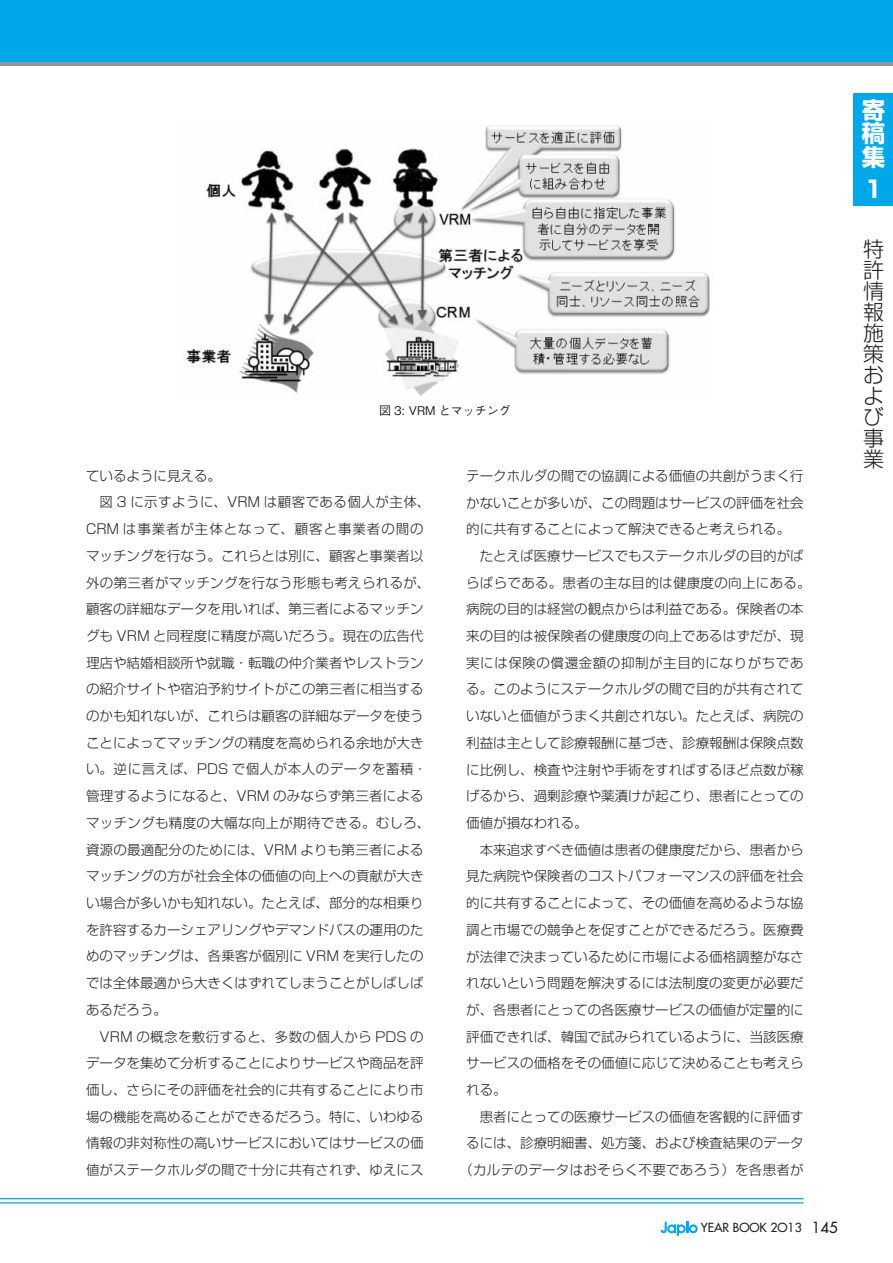
<style>
.page{position:relative;width:893px;height:1263px;background:#fff}
.page>*{position:absolute;margin:0;border:0;box-sizing:border-box;transform-origin:0 0}
.t1{font:700 23.4px/23.4px "Shin Go Pro";color:#fff;text-align:justify}
.t2{font:300 21px/21px "Shin Go Pro";color:#231f20;text-align:justify}
.t3{font:300 13.5px "Shin Go Pr 5";color:#231f20}
.t4{font:300 13.5px "Shin Go Pr 5";letter-spacing:.02em;color:#231f20}
.t5{font:300 13.5px "Shin Go Pr 5";letter-spacing:.025em;color:#231f20}
.t6{font:300 13.5px "Shin Go Pr 5";letter-spacing:.04em;color:#231f20}
.t7{font:300 13.5px "Shin Go Pr 5";letter-spacing:.035em;color:#231f20}
.t8{font:300 13.5px "Shin Go Pr 5";letter-spacing:.065em;color:#231f20}
.t9{font:300 13.5px "Shin Go Pr 5";letter-spacing:.03em;color:#231f20}
.t10{font:300 13.5px "Shin Go Pr 5";letter-spacing:.045em;color:#231f20}
.t11{font:500 12.15px "Futura Std";color:#231f20}
.t12{font:500 12px "Gothic BBB Pro";color:#231f20}
.s1{font-size:15px}
</style>
<div class="page">
<div style="left:853px;top:93px;width:40px;height:112px;background:#00a8ea"></div>
<svg style="left:661px;top:1222px;width:37px;height:14px"></svg>
<div style="left:0;top:0;width:893px;height:66px;background:#949698"></div>
<div style="left:0;top:0;width:893px;height:62px;background:#00a8ea"></div>
<hr style="left:0;top:1198px;width:803px;height:1px;background:#00a8ea">
<hr style="left:0;top:1202px;width:803px;height:1px;background:#00a8ea">
<img style="left:185px;top:125px;width:525px;height:271px">
<p class="t12" style="left:379px;top:400px;width:133px">図 3: VRM とマッチング</p>
<p class="t3" style="left:86px;top:464px;width:136px">ているように見える。</p>
<p class="t7" style="left:100px;top:491px;width:332px">図 3 に示すように、VRM は顧客である個人が主体、</p>
<p class="t8" style="left:86px;top:518px;width:339px">CRM は事業者が主体となって、顧客と事業者の間の</p>
<p class="t3" style="left:86px;top:545px;width:339px">マッチングを行なう。これらとは別に、顧客と事業者以</p>
<p class="t4" style="left:86px;top:571px;width:346px">外の第三者がマッチングを行なう形態も考えられるが、</p>
<p class="t3" style="left:86px;top:598px;width:339px">顧客の詳細なデータを用いれば、第三者によるマッチン</p>
<p class="t3" style="left:86px;top:625px;width:339px">グも VRM と同程度に精度が高いだろう。現在の広告代</p>
<p class="t3" style="left:86px;top:651px;width:339px">理店や結婚相談所や就職・転職の仲介業者やレストラン</p>
<p class="t3" style="left:86px;top:678px;width:339px">の紹介サイトや宿泊予約サイトがこの第三者に相当する</p>
<p class="t3" style="left:86px;top:705px;width:339px">のかも知れないが、これらは顧客の詳細なデータを使う</p>
<p class="t3" style="left:86px;top:731px;width:339px">ことによってマッチングの精度を高められる余地が大き</p>
<p class="t6" style="left:86px;top:758px;width:342px">い。逆に言えば、PDS で個人が本人のデータを蓄積・</p>
<p class="t3" style="left:86px;top:785px;width:339px">管理するようになると、VRM のみならず第三者による</p>
<p class="t5" style="left:86px;top:812px;width:346px">マッチングも精度の大幅な向上が期待できる。むしろ、</p>
<p class="t3" style="left:86px;top:838px;width:339px">資源の最適配分のためには、VRM よりも第三者による</p>
<p class="t3" style="left:86px;top:865px;width:339px">マッチングの方が社会全体の価値の向上への貢献が大き</p>
<p class="t3" style="left:86px;top:892px;width:339px">い場合が多いかも知れない。たとえば、部分的な相乗り</p>
<p class="t3" style="left:86px;top:918px;width:339px">を許容するカーシェアリングやデマンドバスの運用のた</p>
<p class="t3" style="left:86px;top:945px;width:339px">めのマッチングは、各乗客が個別に VRM を実行したの</p>
<p class="t3" style="left:86px;top:972px;width:339px">では全体最適から大きくはずれてしまうことがしばしば</p>
<p class="t3" style="left:86px;top:999px;width:82px">あるだろう。</p>
<p class="t9" style="left:100px;top:1025px;width:326px">VRM の概念を敷衍すると、多数の個人から PDS の</p>
<p class="t3" style="left:86px;top:1052px;width:339px">データを集めて分析することによりサービスや商品を評</p>
<p class="t3" style="left:86px;top:1079px;width:339px">価し、さらにその評価を社会的に共有することにより市</p>
<p class="t3" style="left:86px;top:1105px;width:339px">場の機能を高めることができるだろう。特に、いわゆる</p>
<p class="t3" style="left:86px;top:1132px;width:339px">情報の非対称性の高いサービスにおいてはサービスの価</p>
<p class="t3" style="left:86px;top:1159px;width:339px">値がステークホルダの間で十分に共有されず、ゆえにス</p>
<p class="t3" style="left:466px;top:465px;width:339px">テークホルダの間での協調による価値の共創がうまく行</p>
<p class="t3" style="left:466px;top:491px;width:339px">かないことが多いが、この問題はサービスの評価を社会</p>
<p class="t3" style="left:466px;top:518px;width:325px">的に共有することによって解決できると考えられる。</p>
<p class="t3" style="left:480px;top:545px;width:326px">たとえば医療サービスでもステークホルダの目的がば</p>
<p class="t5" style="left:466px;top:571px;width:346px">らばらである。患者の主な目的は健康度の向上にある。</p>
<p class="t3" style="left:466px;top:598px;width:339px">病院の目的は経営の観点からは利益である。保険者の本</p>
<p class="t3" style="left:466px;top:625px;width:339px">来の目的は被保険者の健康度の向上であるはずだが、現</p>
<p class="t10" style="left:466px;top:651px;width:339px">実には保険の償還金額の抑制が主目的になりがちであ</p>
<p class="t3" style="left:466px;top:678px;width:339px">る。このようにステークホルダの間で目的が共有されて</p>
<p class="t3" style="left:466px;top:705px;width:339px">いないと価値がうまく共創されない。たとえば、病院の</p>
<p class="t3" style="left:466px;top:732px;width:339px">利益は主として診療報酬に基づき、診療報酬は保険点数</p>
<p class="t3" style="left:466px;top:758px;width:339px">に比例し、検査や注射や手術をすればするほど点数が稼</p>
<p class="t3" style="left:466px;top:785px;width:339px">げるから、過剰診療や薬漬けが起こり、患者にとっての</p>
<p class="t3" style="left:466px;top:812px;width:123px">価値が損なわれる。</p>
<p class="t3" style="left:480px;top:838px;width:325px">本来追求すべき価値は患者の健康度だから、患者から</p>
<p class="t3" style="left:466px;top:865px;width:339px">見た病院や保険者のコストパフォーマンスの評価を社会</p>
<p class="t3" style="left:466px;top:892px;width:339px">的に共有することによって、その価値を高めるような協</p>
<p class="t3" style="left:466px;top:918px;width:339px">調と市場での競争とを促すことができるだろう。医療費</p>
<p class="t3" style="left:466px;top:945px;width:339px">が法律で決まっているために市場による価格調整がなさ</p>
<p class="t3" style="left:466px;top:972px;width:339px">れないという問題を解決するには法制度の変更が必要だ</p>
<p class="t3" style="left:466px;top:999px;width:339px">が、各患者にとっての各医療サービスの価値が定量的に</p>
<p class="t3" style="left:466px;top:1025px;width:339px">評価できれば、韓国で試みられているように、当該医療</p>
<p class="t3" style="left:466px;top:1052px;width:339px">サービスの価格をその価値に応じて決めることも考えら</p>
<p class="t3" style="left:466px;top:1079px;width:42px">れる。</p>
<p class="t3" style="left:480px;top:1105px;width:326px">患者にとっての医療サービスの価値を客観的に評価す</p>
<p class="t3" style="left:466px;top:1132px;width:339px">るには、診療明細書、処方箋、および検査結果のデータ</p>
<p class="t4" style="left:459px;top:1159px;width:346px">（カルテのデータはおそらく不要であろう）を各患者が</p>
<p class="t11" style="left:701px;top:1220px;width:139px">YEAR BOOK 2O13 <span class="s1">145</span></p>
<h1 class="t1" style="left:862px;top:96px;width:25px">寄稿集</h1>
<h1 class="t1" style="left:864px;top:174px;width:21px">1</h1>
<h2 class="t2" style="left:863px;top:236px;width:22px">特許情報施策および事業</h2>
</div>
